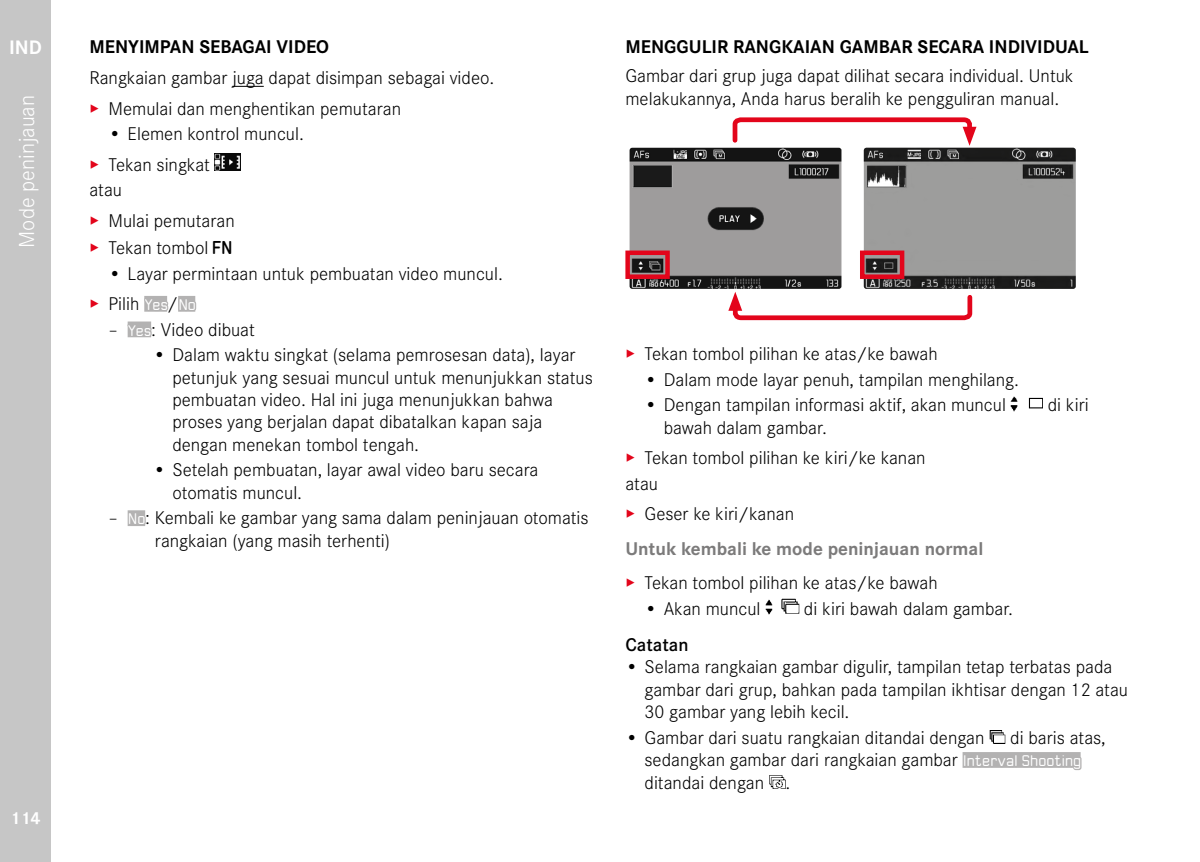
<style>
.page{position:relative;width:1200px;height:862px;background:#fff}
.page>*{position:absolute;margin:0;border:0;box-sizing:border-box;transform-origin:0 0}
.t1{font:300 22.5px "Corporate S";color:#fff}
.t2{font:700 20.25px "Corporate S";color:#fff}
.Text____Body_Text{font:300 19.12px/22.3px "Corporate S";color:#000}
.Heading____Heading_0{font:700 19.12px "Corporate S";color:#000}
.Text____Um_zu_zum_XX{font:700 19.12px "Corporate S";color:#7c7b7b}
.Heading____Note_Head{font:600 19.12px "Corporate S";color:#000}
.t3{font:700 18px "Corporate S";color:#fff}
.s1{color:#e3051b}
.s2{font-family:"LG1054";font-weight:400;font-size:16.2px}
.s3{font-family:"LG1055";font-size:13.5px;color:#b3b2b2}
</style>
<div class="page">
<div style="left:0;top:0;width:51px;height:861px;background:#c6c6c6"></div>
<hr style="left:232px;top:86px;width:32px;height:1px;background:#000">
<div style="left:144px;top:296px;width:23px;height:15px;background:#b3b2b2"></div>
<div style="left:178px;top:296px;width:17px;height:15px;background:#b3b2b2"></div>
<div style="left:128px;top:321px;width:23px;height:16px;background:#b3b2b2"></div>
<div style="left:128px;top:510px;width:17px;height:15px;background:#b3b2b2"></div>
<img style="left:215px;top:153px;width:25px;height:18px">
<div style="left:962px;top:751px;width:118px;height:16px;background:#b3b2b2"></div>
<img style="left:629px;top:148px;width:212px;height:141px">
<img style="left:863px;top:148px;width:212px;height:141px">
<svg style="left:732px;top:117px;width:244px;height:29px"></svg>
<svg style="left:728px;top:292px;width:245px;height:29px"></svg>
<div style="left:625px;top:250px;width:44px;height:29px;border:4px solid #e3051b"></div>
<div style="left:859px;top:250px;width:45px;height:29px;border:4px solid #e3051b"></div>
<img style="left:1010px;top:396px;width:32px;height:15px">
<img style="left:765px;top:598px;width:34px;height:16px">
<img style="left:989px;top:730px;width:16px;height:13px">
<img style="left:769px;top:775px;width:16px;height:13px">
<p class="t2" style="left:9px;top:32px;width:34px">IND</p>
<p class="t1" style="left:11px;top:247px;width:154px;rotate:-90deg">Mode peninjauan</p>
<p class="t3" style="left:10px;top:802px;width:32px">114</p>
<p class="Heading____Heading_0" style="left:89px;top:32px;width:241px">MENYIMPAN SEBAGAI VIDEO</p>
<p class="Text____Body_Text" style="left:89px;top:66px;width:406px">Rangkaian gambar juga dapat disimpan sebagai video.</p>
<p class="Text____Body_Text" style="left:89px;top:96px;width:313px"><span class="s1">▸</span> Memulai dan menghentikan pemutaran</p>
<p class="Text____Body_Text" style="left:108px;top:122px;width:197px">• Elemen kontrol muncul.</p>
<p class="Text____Body_Text" style="left:89px;top:152px;width:122px"><span class="s1">▸</span> Tekan singkat</p>
<p class="Text____Body_Text" style="left:89px;top:178px;width:34px">atau</p>
<p class="Text____Body_Text" style="left:89px;top:208px;width:147px"><span class="s1">▸</span> Mulai pemutaran</p>
<p class="Text____Body_Text" style="left:89px;top:235px;width:144px"><span class="s1">▸</span> Tekan tombol <span class="s2">FN</span></p>
<p class="Text____Body_Text" style="left:108px;top:261px;width:396px">• Layar permintaan untuk pembuatan video muncul.</p>
<p class="Text____Body_Text" style="left:89px;top:291px;width:107px"><span class="s1">▸</span> Pilih <span class="s3">Yes</span>/<span class="s3">No</span></p>
<p class="Text____Body_Text" style="left:108px;top:317px;width:148px">– <span class="s3">Yes</span>: Video dibuat</p>
<p class="Text____Body_Text" style="left:172px;top:342px;width:422px;text-indent:-19px">• Dalam waktu singkat (selama pemrosesan data), layar petunjuk yang sesuai muncul untuk menunjukkan status pembuatan video. Hal ini juga menunjukkan bahwa proses yang berjalan dapat dibatalkan kapan saja dengan menekan tombol tengah.</p>
<p class="Text____Body_Text" style="left:172px;top:457px;width:367px;text-indent:-19px">• Setelah pembuatan, layar awal video baru secara otomatis muncul.</p>
<p class="Text____Body_Text" style="left:155px;top:505px;width:435px;text-indent:-46px">– <span class="s3">No</span>: Kembali ke gambar yang sama dalam peninjauan otomatis rangkaian (yang masih terhenti)</p>
<p class="Heading____Heading_0" style="left:625px;top:32px;width:465px">MENGGULIR RANGKAIAN GAMBAR SECARA INDIVIDUAL</p>
<p class="Text____Body_Text" style="left:625px;top:64px;width:450px">Gambar dari grup juga dapat dilihat secara individual. Untuk melakukannya, Anda harus beralih ke pengguliran manual.</p>
<p class="Text____Body_Text" style="left:625px;top:341px;width:314px"><span class="s1">▸</span> Tekan tombol pilihan ke atas/ke bawah</p>
<p class="Text____Body_Text" style="left:644px;top:367px;width:376px">• Dalam mode layar penuh, tampilan menghilang.</p>
<p class="Text____Body_Text" style="left:644px;top:392px;width:363px">• Dengan tampilan informasi aktif, akan muncul</p>
<p class="Text____Body_Text" style="left:1047px;top:392px;width:43px">di kiri</p>
<p class="Text____Body_Text" style="left:663px;top:415px;width:165px">bawah dalam gambar.</p>
<p class="Text____Body_Text" style="left:625px;top:445px;width:301px"><span class="s1">▸</span> Tekan tombol pilihan ke kiri/ke kanan</p>
<p class="Text____Body_Text" style="left:625px;top:471px;width:34px">atau</p>
<p class="Text____Body_Text" style="left:625px;top:501px;width:170px"><span class="s1">▸</span> Geser ke kiri/kanan</p>
<p class="Text____Um_zu_zum_XX" style="left:625px;top:533px;width:359px">Untuk kembali ke mode peninjauan normal</p>
<p class="Text____Body_Text" style="left:625px;top:570px;width:314px"><span class="s1">▸</span> Tekan tombol pilihan ke atas/ke bawah</p>
<p class="Text____Body_Text" style="left:644px;top:595px;width:117px">• Akan muncul</p>
<p class="Text____Body_Text" style="left:803px;top:595px;width:210px">di kiri bawah dalam gambar.</p>
<p class="Heading____Note_Head" style="left:625px;top:630px;width:64px">Catatan</p>
<p class="Text____Body_Text" style="left:644px;top:654px;width:485px;text-indent:-19px">• Selama rangkaian gambar digulir, tampilan tetap terbatas pada gambar dari grup, bahkan pada tampilan ikhtisar dengan 12 atau<br>30 gambar yang lebih kecil.</p>
<p class="Text____Body_Text" style="left:625px;top:724px;width:360px">• Gambar dari suatu rangkaian ditandai dengan</p>
<p class="Text____Body_Text" style="left:644px;top:724px;width:462px;text-indent:365px">di baris atas, sedangkan gambar dari rangkaian gambar <span class="s3">Interval Shooting </span>ditandai dengan .</p>
</div>
